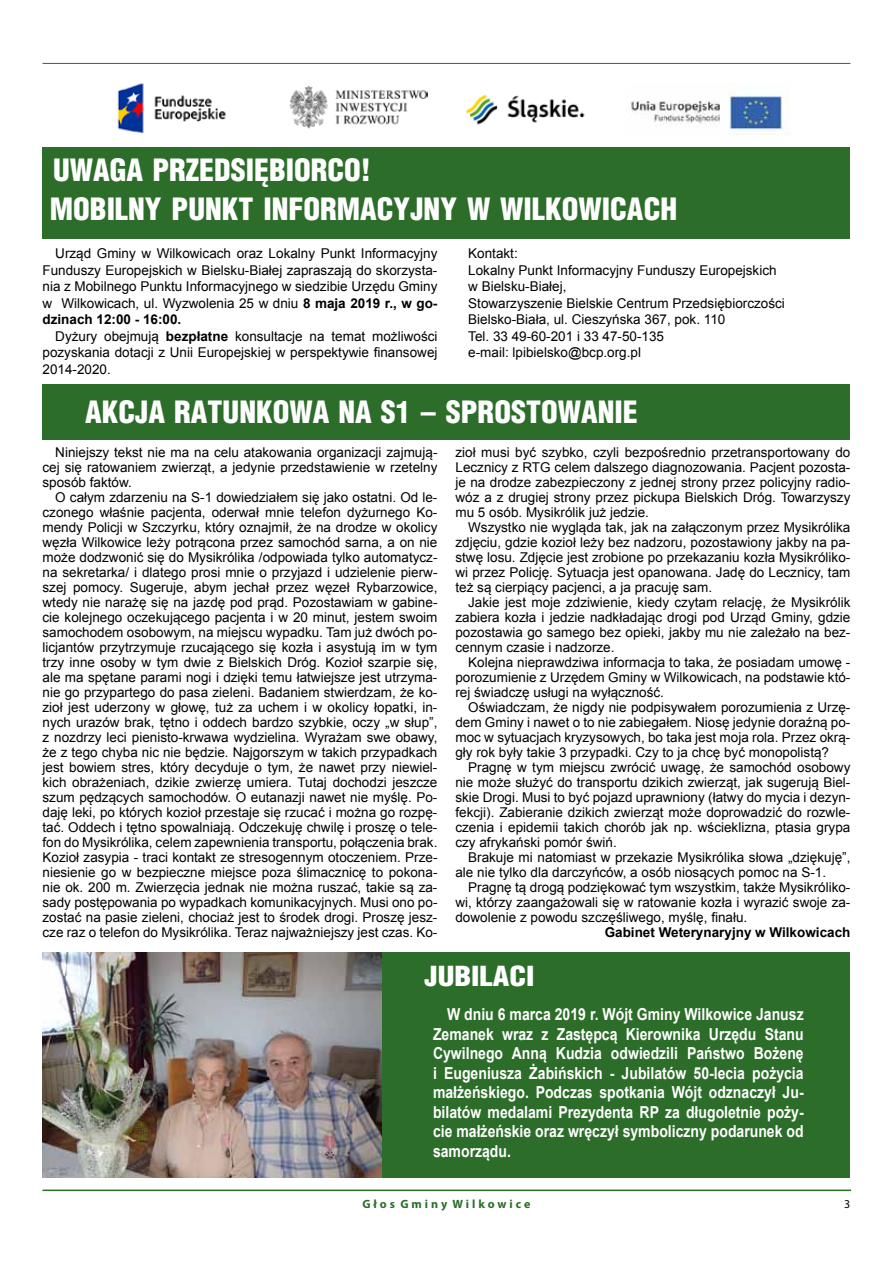
<style>
.page{position:relative;width:893px;height:1263px;background:#fff}
.page>*{position:absolute;margin:0;border:0;box-sizing:border-box;transform-origin:0 0}
.t1{font:900 30px "Switzerland Cond";color:#fff}
.t2{font:900 27px "Switzerland Cond";color:#fff;scale:1.11 1}
.t3{font:700 16.5px/19.5px "Arial";color:#fff;text-align:justify;scale:.85 1}
.t4{font:13.5px/15px "Arial";color:#000;text-align:justify}
.t5{font:700 13.5px "Arial";color:#000}
.t6{font:700 12px "Myriad Pro";color:#2b6d29}
.t7{font:12px "Myriad Pro";color:#000}
.s1{font-weight:700}
</style>
<div class="page">
<hr style="left:43px;top:63px;width:807px;height:1px;background:#2b6d29">
<hr style="left:43px;top:1189px;width:808px;height:2px;background:#2b6d29">
<div style="left:43px;top:147px;width:807px;height:92px;background:#2b6d29"></div>
<div style="left:43px;top:384px;width:807px;height:55px;background:#2b6d29"></div>
<img style="left:117px;top:83px;width:109px;height:51px">
<img style="left:631px;top:83px;width:153px;height:52px">
<img style="left:465px;top:94px;width:120px;height:31px">
<img style="left:289px;top:86px;width:139px;height:42px">
<div style="left:43px;top:952px;width:807px;height:226px;background:#2b6d29"></div>
<img style="left:43px;top:952px;width:339px;height:225px">
<h1 class="t1" style="left:53px;top:151px;width:19px">UWAGA</h1>
<h1 class="t1" style="left:152px;top:151px;width:16px">PRZEDSIĘ</h1>
<h1 class="t1" style="left:269px;top:151px;width:33px">BIORCO</h1>
<h1 class="t1" style="left:361px;top:151px;width:11px">!</h1>
<h1 class="t1" style="left:50px;top:190px;width:156px">MOBILNY PUNKT</h1>
<h1 class="t1" style="left:263px;top:190px;width:27px">INFORMACYJNY</h1>
<h1 class="t1" style="left:467px;top:190px;width:96px">W WILKOWICAC</h1>
<h1 class="t1" style="left:660px;top:190px;width:18px">H</h1>
<p class="t4" style="left:43px;top:246px;width:396px;line-height:16.5px;text-indent:13px">Urząd Gminy w Wilkowicach oraz Lokalny Punkt Informacyjny Funduszy Europejskich w Bielsku-Białej zapraszają do skorzysta&shy;nia z Mobilnego Punktu Informacyjnego w siedzibie Urzędu Gminy w Wilkowicach, ul. Wyzwolenia 25 w dniu <span class="s1">8 maja 2019 r., w go&shy;dzinach 12:00 - 16:00.</span></p>
<p class="t4" style="left:43px;top:328px;width:396px;line-height:16.5px;text-indent:13px">Dyżury obejmują <span class="s1">bezpłatne</span> konsultacje na temat możliwości pozyskania dotacji z Unii Europejskiej w perspektywie finansowej 2014-2020.</p>
<p class="t4" style="left:468px;top:246px;width:318px;line-height:16.5px;text-align:left">Kontakt:<br>Lokalny Punkt Informacyjny Funduszy Europejskich w Bielsku-Białej,<br>Stowarzyszenie Bielskie Centrum Przedsiębiorczości Bielsko-Biała, ul. Cieszyńska 367, pok. 110<br>Tel. 33 49-60-201 i 33 47-50-135<br>e-mail: lpibielsko@bcp.org.pl</p>
<h1 class="t1" style="left:85px;top:393px;width:554px">AKCJA RATUNKOWA NA S1 – SPROSTOWANIE</h1>
<p class="t4" style="left:43px;top:445px;width:396px;text-indent:13px">Niniejszy tekst nie ma na celu atakowania organizacji zajmują&shy;cej się ratowaniem zwierząt, a jedynie przedstawienie w rzetelny sposób faktów.</p>
<p class="t4" style="left:43px;top:490px;width:396px;text-indent:13px">O całym zdarzeniu na S-1 dowiedziałem się jako ostatni. Od le&shy;czonego właśnie pacjenta, oderwał mnie telefon dyżurnego Ko&shy;mendy Policji w Szczyrku, który oznajmił, że na drodze w okolicy węzła Wilkowice leży potrącona przez samochód sarna, a on nie może dodzwonić się do Mysikrólika /odpowiada tylko automatycz&shy;na sekretarka/ i dlatego prosi mnie o przyjazd i udzielenie pierw&shy;szej pomocy. Sugeruje, abym jechał przez węzeł Rybarzowice, wtedy nie narażę się na jazdę pod prąd. Pozostawiam w gabine&shy;cie kolejnego oczekującego pacjenta i w 20 minut, jestem swoim samochodem osobowym, na miejscu wypadku. Tam już dwóch po&shy;licjantów przytrzymuje rzucającego się kozła i asystują im w tym trzy inne osoby w tym dwie z Bielskich Dróg. Kozioł szarpie się, ale ma spętane parami nogi i dzięki temu łatwiejsze jest utrzyma&shy;nie go przypartego do pasa zieleni. Badaniem stwierdzam, że ko&shy;zioł jest uderzony w głowę, tuż za uchem i w okolicy łopatki, in&shy;nych urazów brak, tętno i oddech bardzo szybkie, oczy „w słup”, z nozdrzy leci pienisto-krwawa wydzielina. Wyrażam swe obawy, że z tego chyba nic nie będzie. Najgorszym w takich przypadkach jest bowiem stres, który decyduje o tym, że nawet przy niewiel&shy;kich obrażeniach, dzikie zwierzę umiera. Tutaj dochodzi jeszcze szum pędzących samochodów. O eutanazji nawet nie myślę. Po&shy;daję leki, po których kozioł przestaje się rzucać i można go rozpę&shy;tać. Oddech i tętno spowalniają. Odczekuję chwilę i proszę o tele&shy;fon do Mysikrólika, celem zapewnienia transportu, połączenia brak.<br>Kozioł zasypia - traci kontakt ze stresogennym otoczeniem. Prze&shy;niesienie go w bezpieczne miejsce poza ślimacznicę to pokona&shy;nie ok. 200 m. Zwierzęcia jednak nie można ruszać, takie są za&shy;sady postępowania po wypadkach komunikacyjnych. Musi ono po&shy;zostać na pasie zieleni, chociaż jest to środek drogi. Proszę jesz&shy;cze raz o telefon do Mysikrólika. Teraz najważniejszy jest czas. Ko-</p>
<p class="t4" style="left:455px;top:445px;width:396px">zioł musi być szybko, czyli bezpośrednio przetransportowany do Lecznicy z RTG celem dalszego diagnozowania. Pacjent pozosta&shy;je na drodze zabezpieczony z jednej strony przez policyjny radio&shy;wóz a z drugiej strony przez pickupa Bielskich Dróg. Towarzyszy mu 5 osób. Mysikrólik już jedzie.</p>
<p class="t4" style="left:455px;top:520px;width:396px;text-indent:13px">Wszystko nie wygląda tak, jak na załączonym przez Mysikrólika zdjęciu, gdzie kozioł leży bez nadzoru, pozostawiony jakby na pa&shy;stwę losu. Zdjęcie jest zrobione po przekazaniu kozła Mysikróliko&shy;wi przez Policję. Sytuacja jest opanowana. Jadę do Lecznicy, tam też są cierpiący pacjenci, a ja pracuję sam.</p>
<p class="t4" style="left:455px;top:595px;width:396px;text-indent:13px">Jakie jest moje zdziwienie, kiedy czytam relację, że Mysikrólik zabiera kozła i jedzie nadkładając drogi pod Urząd Gminy, gdzie pozostawia go samego bez opieki, jakby mu nie zależało na bez&shy;cennym czasie i nadzorze.</p>
<p class="t4" style="left:455px;top:655px;width:396px;text-indent:13px">Kolejna nieprawdziwa informacja to taka, że posiadam umowę - porozumienie z Urzędem Gminy w Wilkowicach, na podstawie któ&shy;rej świadczę usługi na wyłączność.</p>
<p class="t4" style="left:455px;top:700px;width:396px;text-indent:13px">Oświadczam, że nigdy nie podpisywałem porozumienia z Urzę&shy;dem Gminy i nawet o to nie zabiegałem. Niosę jedynie doraźną po&shy;moc w sytuacjach kryzysowych, bo taka jest moja rola. Przez okrą&shy;gły rok były takie 3 przypadki. Czy to ja chcę być monopolistą?</p>
<p class="t4" style="left:455px;top:760px;width:396px;text-indent:13px">Pragnę w tym miejscu zwrócić uwagę, że samochód osobowy nie może służyć do transportu dzikich zwierząt, jak sugerują Biel&shy;skie Drogi. Musi to być pojazd uprawniony (łatwy do mycia i dezyn&shy;fekcji). Zabieranie dzikich zwierząt może doprowadzić do rozwle&shy;czenia i epidemii takich chorób jak np. wścieklizna, ptasia grypa czy afrykański pomór świń.</p>
<p class="t4" style="left:455px;top:850px;width:396px;text-indent:13px">Brakuje mi natomiast w przekazie Mysikrólika słowa „dziękuję”, ale nie tylko dla darczyńców, a osób niosących pomoc na S-1.</p>
<p class="t4" style="left:455px;top:880px;width:396px;text-indent:13px">Pragnę tą drogą podziękować tym wszystkim, także Mysikróliko&shy;wi, którzy zaangażowali się w ratowanie kozła i wyrazić swoje za&shy;dowolenie z powodu szczęśliwego, myślę, finału.</p>
<p class="t5" style="left:605px;top:923px;width:247px">Gabinet Weterynaryjny w Wilkowicach</p>
<h2 class="t2" style="left:424px;top:959px;width:101px">JUBILACI</h2>
<p class="t3" style="left:433px;top:1005px;width:438px;text-indent:14px">W dniu 6 marca 2019 r. Wójt Gminy Wilkowice Janusz Zemanek wraz z Zastępcą Kierownika Urzędu Stanu Cywilnego Anną Kudzia odwiedzili Państwo Bożenę i Eugeniusza Żabińskich - Jubilatów 50-lecia pożycia małżeńskiego. Podczas spotkania Wójt odznaczył Ju&shy;bilatów medalami Prezydenta RP za długoletnie poży&shy;cie małżeńskie oraz wręczył symboliczny podarunek od samorządu.</p>
<p class="t6" style="left:362px;top:1196px;width:169px">G ł o s G m i n y W i l k o w i c e</p>
<p class="t7" style="left:844px;top:1196px;width:8px">3</p>
</div>
